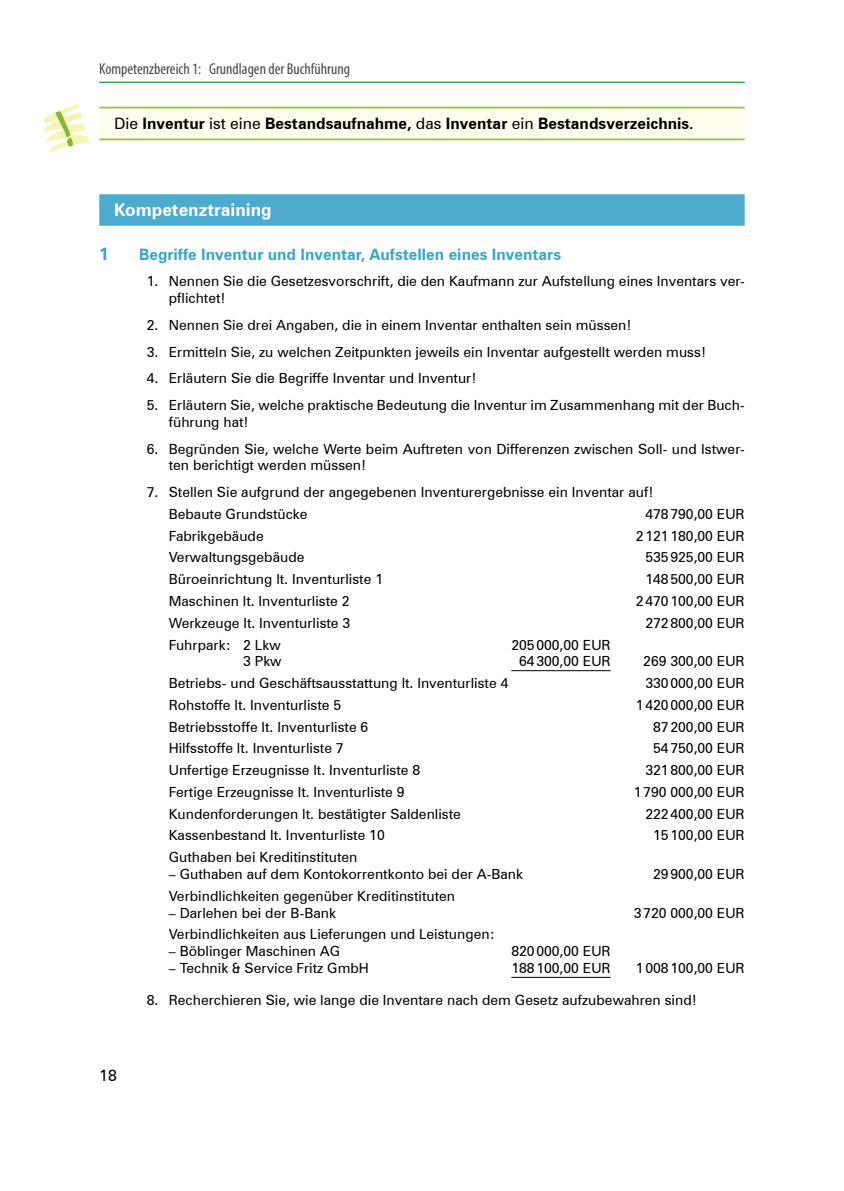
<style>
.page{position:relative;width:844px;height:1191px;background:#fff}
.page>*{position:absolute;margin:0;border:0;box-sizing:border-box;transform-origin:0 0}
.Kompetenztraining{font:700 17.5px "Zurich BT";color:#fff}
.t1{font:700 17.5px "Zurich BT";color:#36a5ca}
.Merke_Text{font:700 15.75px "Zurich BT";color:#000}
.t2{font:700 15.75px "Zurich BT";color:#36a5ca}
.Kolumnentitel_links{font:condensed 15.75px "Myriad Pro";color:#484848}
.t3{font:15.75px "Zurich BT";color:#000}
.Aufgaben_1_-Einzug{font:14px "Zurich BT";color:#000}
.Aufgaben_1{font:14px/16.8px "Zurich BT";color:#000}
.s1{font-weight:400}
</style>
<div class="page">
<hr style="left:99px;top:82px;width:645px;height:1px;background:#239e46">
<div style="left:99px;top:194px;width:645px;height:32px;background:#4cabcf"></div>
<hr style="left:511px;top:670px;width:99px;height:1px;background:#000">
<hr style="left:511px;top:977px;width:99px;height:1px;background:#000">
<div style="left:99px;top:108px;width:645px;height:31px;background:#fffded"></div>
<hr style="left:99px;top:107px;width:645px;height:1px;background:#94c43a">
<hr style="left:99px;top:138px;width:645px;height:2px;background:#94c43a">
<svg style="left:43px;top:103px;width:48px;height:50px"></svg>
<p class="Kolumnentitel_links" style="left:99px;top:60px;width:252px">Kompetenzbereich 1: Grundlagen der Buchführung</p>
<p class="Merke_Text" style="left:114px;top:114px;width:581px"><span class="s1">Die</span> Inventur <span class="s1">ist eine</span> Bestandsaufnahme, <span class="s1">das</span> Inventar <span class="s1">ein</span> Bestandsverzeichnis.</p>
<p class="Kompetenztraining" style="left:114px;top:199px;width:159px">Kompetenztraining</p>
<p class="t1" style="left:99px;top:243px;width:11px">1</p>
<p class="t2" style="left:139px;top:244px;width:423px">Begriffe Inventur und Inventar, Aufstellen eines Inventars</p>
<p class="Aufgaben_1" style="left:169px;top:273px;width:577px;text-indent:-22px">1. Nennen Sie die Gesetzesvorschrift, die den Kaufmann zur Aufstellung eines Inventars ver&shy;pflichtet!</p>
<p class="Aufgaben_1" style="left:147px;top:316px;width:486px">2. Nennen Sie drei Angaben, die in einem Inventar enthalten sein müssen!</p>
<p class="Aufgaben_1" style="left:147px;top:343px;width:561px">3. Ermitteln Sie, zu welchen Zeitpunkten jeweils ein Inventar aufgestellt werden muss!</p>
<p class="Aufgaben_1" style="left:147px;top:370px;width:331px">4. Erläutern Sie die Begriffe Inventar und Inventur!</p>
<p class="Aufgaben_1" style="left:169px;top:396px;width:577px;text-indent:-22px">5. Erläutern Sie, welche praktische Bedeutung die Inventur im Zusammenhang mit der Buch&shy;führung hat!</p>
<p class="Aufgaben_1" style="left:169px;top:440px;width:577px;text-indent:-22px">6. Begründen Sie, welche Werte beim Auftreten von Differenzen zwischen Soll- und Istwer&shy;ten berichtigt werden müssen!</p>
<p class="Aufgaben_1" style="left:147px;top:483px;width:508px">7. Stellen Sie aufgrund der angegebenen Inventurergebnisse ein Inventar auf!</p>
<p class="Aufgaben_1_-Einzug" style="left:169px;top:505px;width:140px">Bebaute Grundstücke</p>
<p class="Aufgaben_1_-Einzug" style="left:645px;top:505px;width:101px">478790,00 EUR</p>
<p class="Aufgaben_1_-Einzug" style="left:169px;top:527px;width:96px">Fabrikgebäude</p>
<p class="Aufgaben_1_-Einzug" style="left:635px;top:527px;width:110px">2121180,00 EUR</p>
<p class="Aufgaben_1_-Einzug" style="left:169px;top:549px;width:137px">Verwaltungsgebäude</p>
<p class="Aufgaben_1_-Einzug" style="left:645px;top:549px;width:101px">535925,00 EUR</p>
<p class="Aufgaben_1_-Einzug" style="left:169px;top:570px;width:216px">Büroeinrichtung lt. Inventurliste 1</p>
<p class="Aufgaben_1_-Einzug" style="left:645px;top:570px;width:101px">148500,00 EUR</p>
<p class="Aufgaben_1_-Einzug" style="left:169px;top:592px;width:182px">Maschinen lt. Inventurliste 2</p>
<p class="Aufgaben_1_-Einzug" style="left:635px;top:592px;width:110px">2470100,00 EUR</p>
<p class="Aufgaben_1_-Einzug" style="left:169px;top:614px;width:183px">Werkzeuge lt. Inventurliste 3</p>
<p class="Aufgaben_1_-Einzug" style="left:645px;top:614px;width:101px">272800,00 EUR</p>
<p class="Aufgaben_1_-Einzug" style="left:169px;top:636px;width:113px">Fuhrpark: 2 Lkw</p>
<p class="Aufgaben_1_-Einzug" style="left:511px;top:636px;width:101px">205000,00 EUR</p>
<p class="Aufgaben_1_-Einzug" style="left:243px;top:653px;width:40px">3 Pkw</p>
<p class="Aufgaben_1_-Einzug" style="left:519px;top:653px;width:93px">64300,00 EUR</p>
<p class="Aufgaben_1_-Einzug" style="left:643px;top:653px;width:103px">269 300,00 EUR</p>
<p class="Aufgaben_1_-Einzug" style="left:169px;top:674px;width:341px">Betriebs- und Geschäftsausstattung lt. Inventurliste 4</p>
<p class="Aufgaben_1_-Einzug" style="left:645px;top:674px;width:101px">330000,00 EUR</p>
<p class="Aufgaben_1_-Einzug" style="left:169px;top:696px;width:174px">Rohstoffe lt. Inventurliste 5</p>
<p class="Aufgaben_1_-Einzug" style="left:635px;top:696px;width:110px">1420000,00 EUR</p>
<p class="Aufgaben_1_-Einzug" style="left:169px;top:718px;width:201px">Betriebsstoffe lt. Inventurliste 6</p>
<p class="Aufgaben_1_-Einzug" style="left:653px;top:718px;width:93px">87200,00 EUR</p>
<p class="Aufgaben_1_-Einzug" style="left:169px;top:740px;width:176px">Hilfsstoffe lt. Inventurliste 7</p>
<p class="Aufgaben_1_-Einzug" style="left:653px;top:740px;width:93px">54750,00 EUR</p>
<p class="Aufgaben_1_-Einzug" style="left:169px;top:761px;width:253px">Unfertige Erzeugnisse lt. Inventurliste 8</p>
<p class="Aufgaben_1_-Einzug" style="left:645px;top:761px;width:101px">321800,00 EUR</p>
<p class="Aufgaben_1_-Einzug" style="left:169px;top:783px;width:237px">Fertige Erzeugnisse lt. Inventurliste 9</p>
<p class="Aufgaben_1_-Einzug" style="left:633px;top:783px;width:112px">1790 000,00 EUR</p>
<p class="Aufgaben_1_-Einzug" style="left:169px;top:805px;width:293px">Kundenforderungen lt. bestätigter Saldenliste</p>
<p class="Aufgaben_1_-Einzug" style="left:645px;top:805px;width:101px">222400,00 EUR</p>
<p class="Aufgaben_1_-Einzug" style="left:169px;top:827px;width:217px">Kassenbestand lt. Inventurliste 10</p>
<p class="Aufgaben_1_-Einzug" style="left:653px;top:827px;width:93px">15100,00 EUR</p>
<p class="Aufgaben_1_-Einzug" style="left:169px;top:848px;width:190px">Guthaben bei Kreditinstituten</p>
<p class="Aufgaben_1_-Einzug" style="left:169px;top:865px;width:356px">– Guthaben auf dem Kontokorrentkonto bei der A-Bank</p>
<p class="Aufgaben_1_-Einzug" style="left:653px;top:865px;width:93px">29900,00 EUR</p>
<p class="Aufgaben_1_-Einzug" style="left:169px;top:887px;width:288px">Verbindlichkeiten gegenüber Kreditinstituten</p>
<p class="Aufgaben_1_-Einzug" style="left:169px;top:904px;width:169px">– Darlehen bei der B-Bank</p>
<p class="Aufgaben_1_-Einzug" style="left:633px;top:904px;width:112px">3720 000,00 EUR</p>
<p class="Aufgaben_1_-Einzug" style="left:169px;top:926px;width:327px">Verbindlichkeiten aus Lieferungen und Leistungen:</p>
<p class="Aufgaben_1_-Einzug" style="left:169px;top:942px;width:173px">– Böblinger Maschinen AG</p>
<p class="Aufgaben_1_-Einzug" style="left:511px;top:942px;width:101px">820000,00 EUR</p>
<p class="Aufgaben_1_-Einzug" style="left:169px;top:959px;width:201px">– Technik &amp; Service Fritz GmbH</p>
<p class="Aufgaben_1_-Einzug" style="left:511px;top:959px;width:101px">188100,00 EUR</p>
<p class="Aufgaben_1_-Einzug" style="left:635px;top:959px;width:110px">1008100,00 EUR</p>
<p class="Aufgaben_1" style="left:147px;top:991px;width:551px">8. Recherchieren Sie, wie lange die Inventare nach dem Gesetz aufzubewahren sind!</p>
<p class="t3" style="left:99px;top:1066px;width:19px">18</p>
</div>
